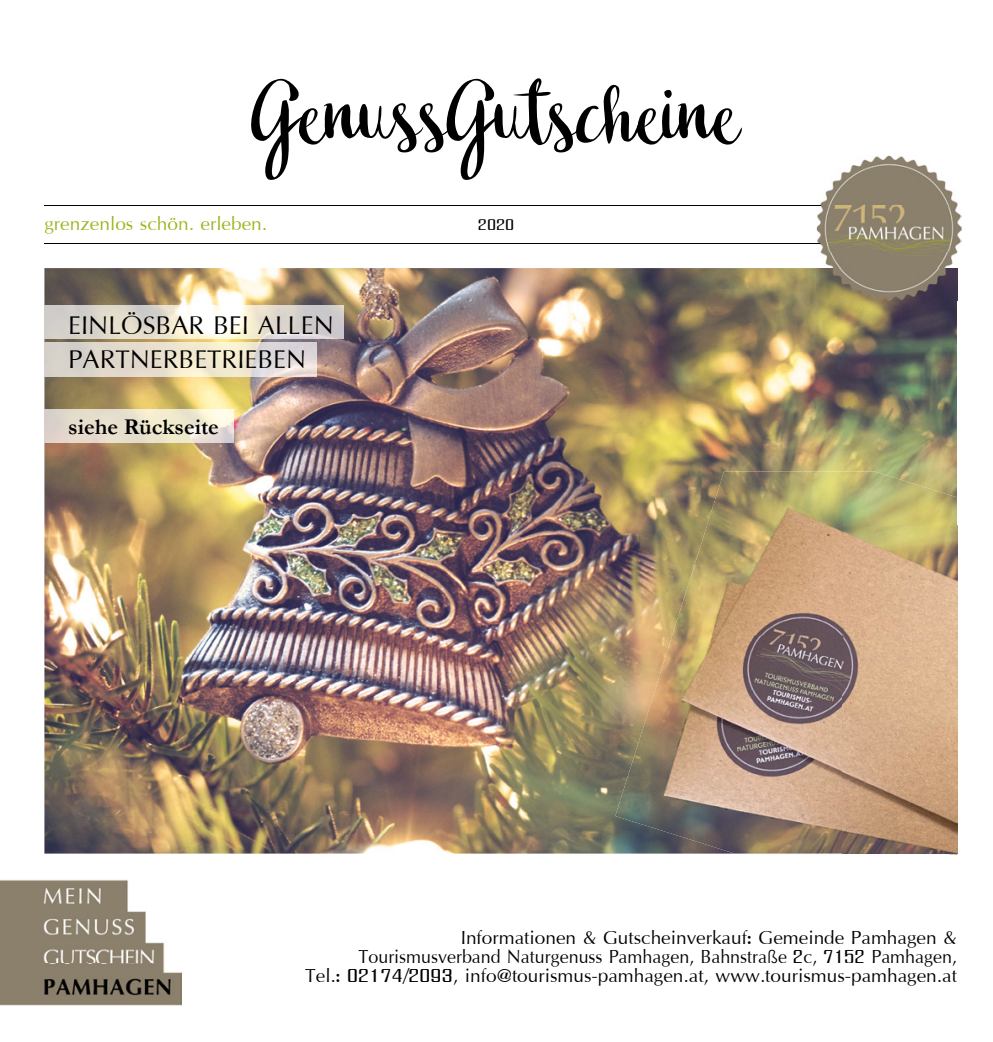
<style>
.page{position:relative;width:993px;height:1042px;background:#fff}
.page>*{position:absolute;margin:0;border:0;box-sizing:border-box;transform-origin:0 0}
.t1{font:40.25px/33.2px "Iris UPC";color:#000}
.t2{font:29.75px "Iris UPC";color:#000}
.t3{font:29.75px "Iris UPC";color:#000;scale:.94 1}
.t4{font:29.75px "Iris UPC";color:#a0b11d}
.t5{font:24.5px "Iris UPC";color:#000}
.t6{font:700 22.75px "Garamond";color:#000}
</style>
<div class="page">
<img style="left:44px;top:268px;width:912px;height:585px">
<img style="left:44px;top:305px;width:300px;height:34px">
<img style="left:44px;top:342px;width:272px;height:34px">
<hr style="left:44px;top:243px;width:902px;height:1px;background:#000">
<hr style="left:44px;top:205px;width:902px;height:1px;background:#000">
<img style="left:816px;top:155px;width:145px;height:145px">
<img style="left:816px;top:268px;width:140px;height:32px">
<img style="left:816px;top:243px;width:130px;height:1px">
<img style="left:816px;top:205px;width:130px;height:1px">
<img style="left:44px;top:409px;width:189px;height:34px">
<svg style="left:251px;top:78px;width:491px;height:102px"></svg>
<img style="left:734px;top:853px;width:191px;height:1px">
<img style="left:925px;top:853px;width:31px;height:2px">
<img style="left:615px;top:689px;width:227px;height:164px">
<img style="left:842px;top:471px;width:114px;height:382px">
<img style="left:654px;top:635px;width:189px;height:55px">
<img style="left:672px;top:471px;width:171px;height:164px">
<img style="left:0;top:880px;width:181px;height:126px">
<p class="t4" style="left:44px;top:202px;width:224px">grenzenlos schön. erleben.</p>
<h1 class="t1" style="left:68px;top:307px;width:267px">EINLÖSBAR BEI ALLEN<br>PARTNERBETRIEBEN</h1>
<p class="t6" style="left:68px;top:411px;width:152px">siehe Rückseite</p>
<p class="t5" style="left:478px;top:206px;width:38px">2020</p>
<p class="t2" style="left:460px;top:915px;width:497px">Informationen &amp; Gutscheinverkauf: Gemeinde Pamhagen &amp;</p>
<p class="t3" style="left:358px;top:934px;width:638px">Tourismusverband Naturgenuss Pamhagen, Bahnstraße 2c, 7152 Pamhagen,</p>
<p class="t2" style="left:305px;top:953px;width:653px">Tel.: 02174/2093, info@tourismus-pamhagen.at, www.tourismus-pamhagen.at</p>
</div>
